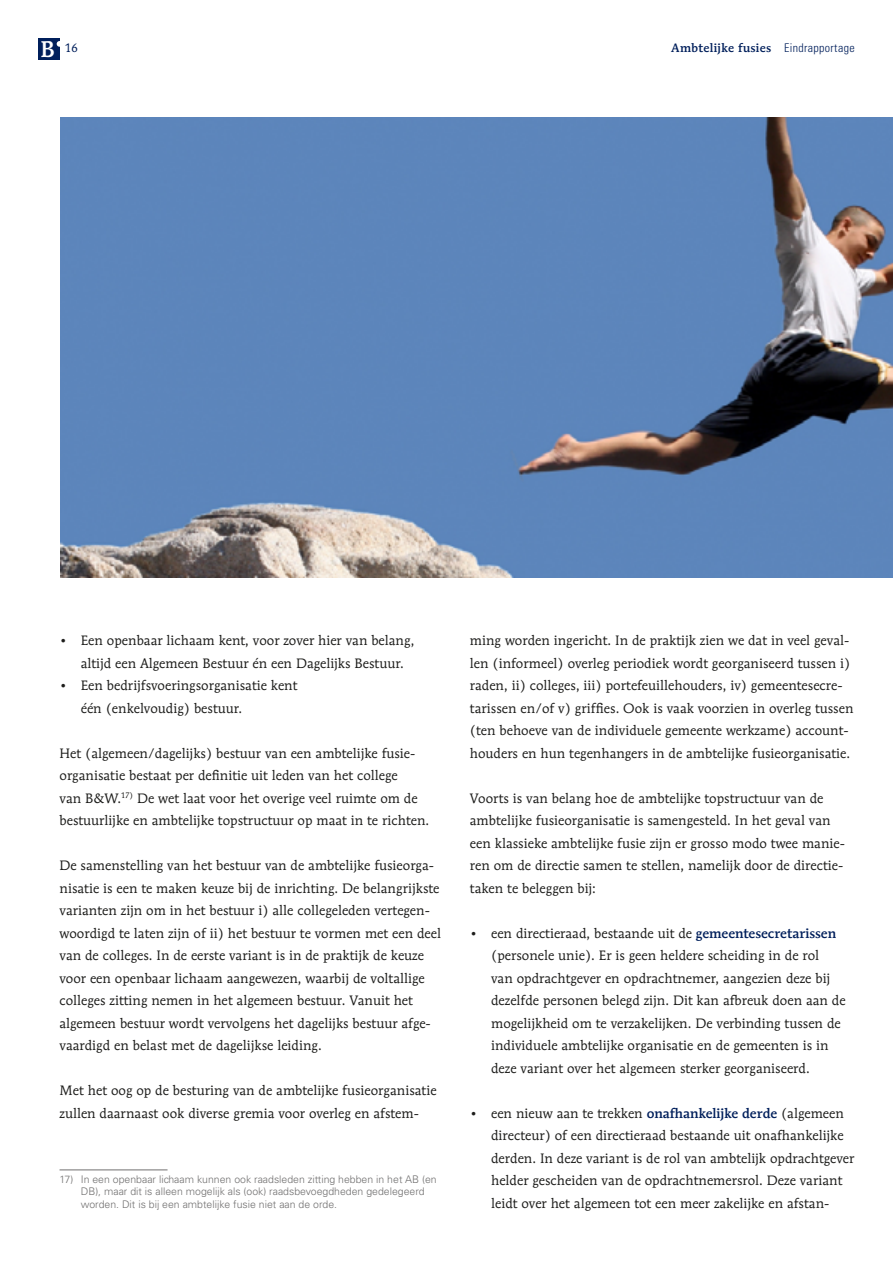
<style>
.page{position:relative;width:893px;height:1263px;background:#fff}
.page>*{position:absolute;margin:0;border:0;box-sizing:border-box;transform-origin:0 0}
.t1{font:13.5px/22.5px "Mendoza Roman Std";color:#1d1d1b}
.t2{font:500 12px "Mendoza Roman Std";letter-spacing:.03em;color:#001f5b}
.t3{font:12px "Mendoza Roman Std";color:#001f5b}
.t4{font:300 10.5px/12.6px "Univers LT Std";color:#706f6f}
.s1{font-weight:500;font-size:22.5px;color:#fff}
.s2{font-family:"Univers LT Std";font-weight:300;font-stretch:condensed}
.s3{font-weight:500;color:#001f5b}
</style>
<div class="page">
<img style="left:61px;top:117px;width:832px;height:461px">
<div style="left:38px;top:38px;width:22px;height:22px;background:#001f5b"></div>
<svg style="left:57px;top:41px;width:3px;height:6px"></svg>
<hr style="left:60px;top:1169px;width:108px;height:1px;background:#706f6f">
<p class="t3" style="left:40px;top:41px;width:39px"><span class="s1">B</span> 16</p>
<p class="t2" style="left:671px;top:41px;width:185px">Ambtelijke fusies <span class="s2">Eindrapportage</span></p>
<p class="t1" style="left:81px;top:629px;width:335px;text-indent:-21px">• Een openbaar lichaam kent, voor zover hier van belang, altijd een Algemeen Bestuur én een Dagelijks Bestuur.</p>
<p class="t1" style="left:81px;top:674px;width:218px;text-indent:-21px">• Een bedrijfsvoeringsorganisatie kent één (enkelvoudig) bestuur.</p>
<p class="t1" style="left:60px;top:742px;width:371px">Het (algemeen/dagelijks) bestuur van een ambtelijke fusie&shy;organisatie bestaat per definitie uit leden van het college<br>van B&amp;W.<sup>17)</sup> De wet laat voor het overige veel ruimte om de bestuurlijke en ambtelijke topstructuur op maat in te richten.</p>
<p class="t1" style="left:60px;top:854px;width:383px">De samenstelling van het bestuur van de ambtelijke fusieorga&shy;nisatie is een te maken keuze bij de inrichting. De belangrijkste varianten zijn om in het bestuur i) alle collegeleden vertegen&shy;woordigd te laten zijn of ii) het bestuur te vormen met een deel van de colleges. In de eerste variant is in de praktijk de keuze voor een openbaar lichaam aangewezen, waarbij de voltallige colleges zitting nemen in het algemeen bestuur. Vanuit het algemeen bestuur wordt vervolgens het dagelijks bestuur afge&shy;vaardigd en belast met de dagelijkse leiding.</p>
<p class="t1" style="left:60px;top:1079px;width:379px">Met het oog op de besturing van de ambtelijke fusieorganisatie zullen daarnaast ook diverse gremia voor overleg en afstem-</p>
<p class="t4" style="left:81px;top:1172px;width:357px;text-indent:-21px">17) In een openbaar lichaam kunnen ook raadsleden zitting hebben in het AB (en<br>DB), maar dit is alleen mogelijk als (ook) raadsbevoegdheden gedelegeerd worden. Dit is bij een ambtelijke fusie niet aan de orde.</p>
<p class="t1" style="left:470px;top:629px;width:385px">ming worden ingericht. In de praktijk zien we dat in veel geval&shy;len (informeel) overleg periodiek wordt georganiseerd tussen i) raden, ii) colleges, iii) portefeuillehouders, iv) gemeentesecre&shy;tarissen en/of v) griffies. Ook is vaak voorzien in overleg tussen (ten behoeve van de individuele gemeente werkzame) account&shy;houders en hun tegenhangers in de ambtelijke fusieorganisatie.</p>
<p class="t1" style="left:470px;top:787px;width:377px">Voorts is van belang hoe de ambtelijke topstructuur van de ambtelijke fusieorganisatie is samengesteld. In het geval van een klassieke ambtelijke fusie zijn er grosso modo twee manie&shy;ren om de directie samen te stellen, namelijk door de directie&shy;taken te beleggen bij:</p>
<p class="t1" style="left:491px;top:922px;width:356px;text-indent:-21px">• een directieraad, bestaande uit de <span class="s3">gemeentesecretarissen </span>(personele unie). Er is geen heldere scheiding in de rol<br>van opdrachtgever en opdrachtnemer, aangezien deze bij dezelfde personen belegd zijn. Dit kan afbreuk doen aan de mogelijkheid om te verzakelijken. De verbinding tussen de individuele ambtelijke organisatie en de gemeenten is in deze variant over het algemeen sterker georganiseerd.</p>
<p class="t1" style="left:491px;top:1102px;width:365px;text-indent:-21px">• een nieuw aan te trekken <span class="s3">onafhankelijke derde</span> (algemeen directeur) of een directieraad bestaande uit onafhankelijke derden. In deze variant is de rol van ambtelijk opdrachtgever helder gescheiden van de opdrachtnemersrol. Deze variant leidt over het algemeen tot een meer zakelijke en afstan-</p>
</div>
